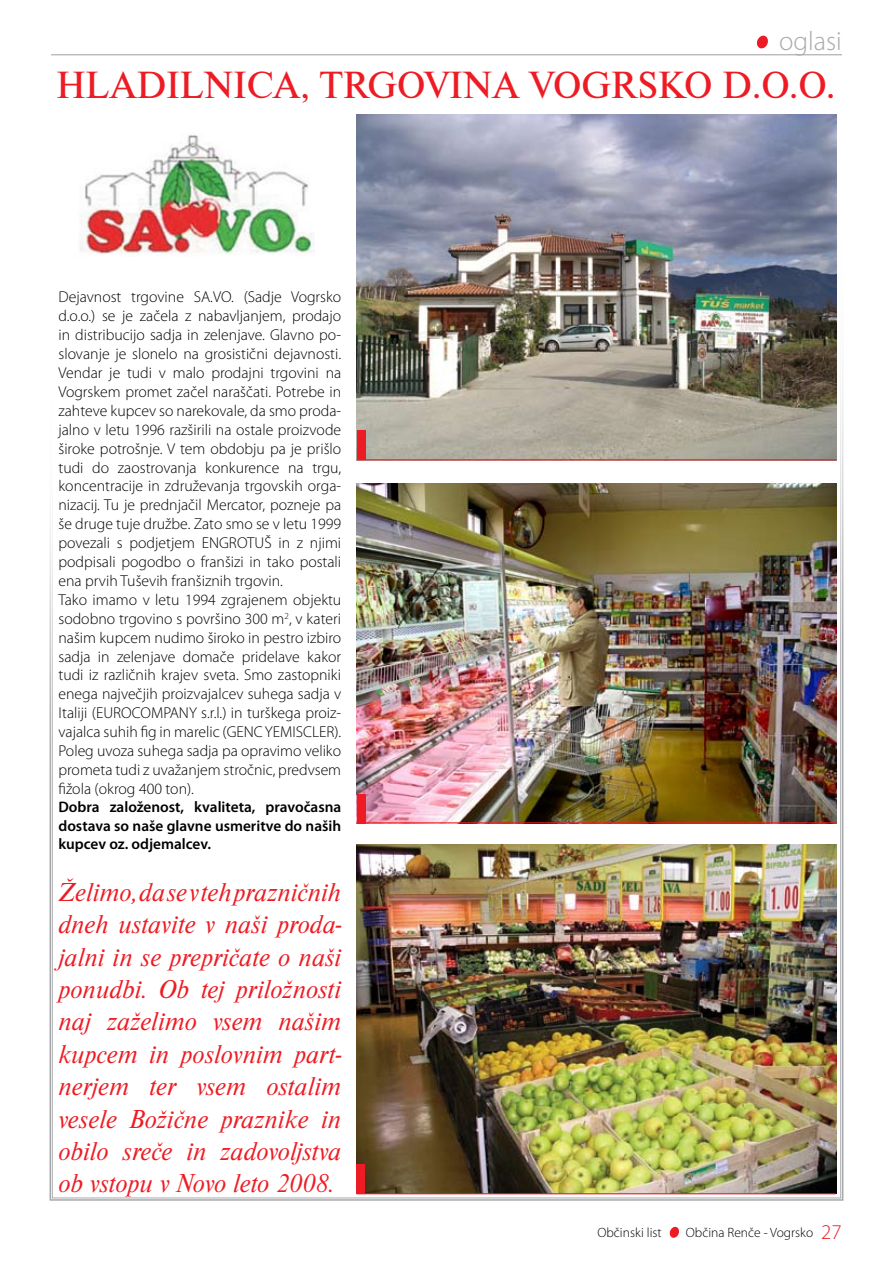
<style>
.page{position:relative;width:893px;height:1263px;background:#fff}
.page>*{position:absolute;margin:0;border:0;box-sizing:border-box;transform-origin:0 0}
.t1{font:39.45px "Nimbus Rom DEE";color:#ed1c24}
.t2{font:italic 27px/32.4px "Nimbus Rom DEE";color:#ed1c24;text-align:justify}
.t3{font:300 27px "Myriad Pro";color:#a7a9ac}
.t4{font:300 15.75px/18.9px "Myriad Pro";color:#000}
.t5{font:600 15.3px/18.6px "Myriad Pro";color:#000;text-align:justify}
.t6{font:300 13.5px "Myriad Pro";color:#000}
.s1{font-size:21px;color:#ed1c24}
</style>
<div class="page">
<svg style="left:669px;top:1226px;width:10px;height:12px"></svg>
<hr style="left:51px;top:54px;width:791px;height:1px;background:#a7a9ac">
<svg style="left:49px;top:948px;width:795px;height:253px"></svg>
<img style="left:49px;top:114px;width:795px;height:834px">
<svg style="left:756px;top:35px;width:12px;height:14px"></svg>
<img style="left:68px;top:134px;width:247px;height:122px">
<img style="left:357px;top:115px;width:479px;height:344px">
<img style="left:357px;top:483px;width:479px;height:341px">
<img style="left:357px;top:845px;width:479px;height:348px">
<hr style="left:357px;top:459px;width:479px;height:1px;background:#ed1c24">
<div style="left:357px;top:431px;width:9px;height:29px;background:#ed1c24"></div>
<hr style="left:357px;top:822px;width:479px;height:1px;background:#ed1c24">
<div style="left:357px;top:794px;width:9px;height:29px;background:#ed1c24"></div>
<hr style="left:357px;top:1193px;width:479px;height:1px;background:#ed1c24">
<div style="left:357px;top:1164px;width:8px;height:30px;background:#ed1c24"></div>
<h2 class="t3" style="left:779px;top:25px;width:64px">oglasi</h2>
<h1 class="t1" style="left:56px;top:64px;width:781px">HLADILNICA, TRGOVINA VOGRSKO D.O.O.</h1>
<p class="t4" style="left:58px;top:288px;width:284px">Dejavnost trgovine SA.VO. (Sadje Vogrsko d.o.o.) se je začela z nabavljanjem, prodajo in distribucijo sadja in zelenjave. Glavno po&shy;slovanje je slonelo na grosistični dejavnosti.<br>Vendar je tudi v malo prodajni trgovini na Vogrskem promet začel naraščati. Potrebe in zahteve kupcev so narekovale, da smo proda&shy;jalno v letu 1 996 razširili na ostale proizvode široke potrošnje. V tem obdobju pa je prišlo tudi do zaostrovanja konkurence na trgu, koncentracije in združevanja trgovskih orga&shy;nizacij. Tu je prednjačil Mercator, pozneje pa še druge tuje družbe. Zato smo se v letu 1 999 povezali s podjetjem ENGROTUŠ in z njimi podpisali pogodbo o franšizi in tako postali ena prvih Tuševih franšiznih trgovin.<br>Tako imamo v letu 1 994 zgrajenem objektu sodobno trgovino s površino 300 m<sup>2</sup>, v kateri našim kupcem nudimo široko in pestro izbiro sadja in zelenjave domače pridelave kakor tudi iz različnih krajev sveta. Smo zastopniki enega največjih proizvajalcev suhega sadja v Italiji (EUROCOMPANY s.r.l.) in turškega proiz&shy;vajalca suhih fig in marelic (GENC YEMISCLER).<br>Poleg uvoza suhega sadja pa opravimo veliko prometa tudi z uvažanjem stročnic, predvsem fižola (okrog 400 ton).</p>
<p class="t5" style="left:58px;top:797px;width:284px">Dobra založenost, kvaliteta, pravočasna dostava so naše glavne usmeritve do naših kupcev oz. odjemalcev.</p>
<p class="t2" style="left:58px;top:876px;width:285px">Želimo, da se v teh prazničnih dneh ustavite v naši proda&shy;jalni in se prepričate o naši ponudbi. Ob tej priložnosti naj zaželimo vsem našim kupcem in poslovnim part&shy;nerjem ter vsem ostalim vesele Božične praznike in obilo sreče in zadovoljstva ob vstopu v Novo leto 2008.</p>
<p class="t6" style="left:597px;top:1224px;width:66px">Občinski list</p>
<p class="t6" style="left:686px;top:1224px;width:157px">Občina Renče - Vogrsko <span class="s1">27</span></p>
</div>
